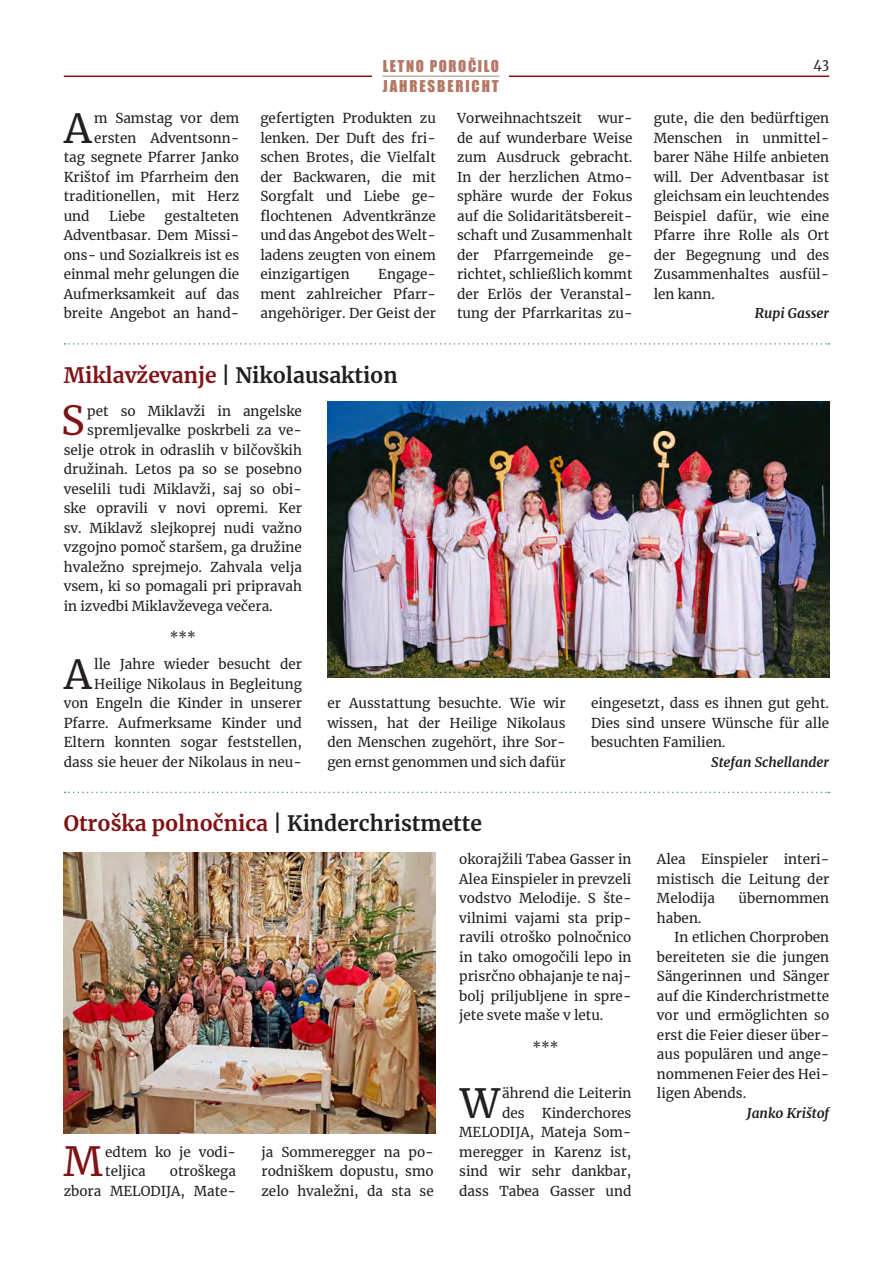
<style>
.page{position:relative;width:893px;height:1263px;background:#fff}
.page>*{position:absolute;margin:0;border:0;box-sizing:border-box;transform-origin:0 0}
._0-DropCap-Black-DE{font:39.75px "Merriweather";color:#231f20}
._0-DropCap-Red{font:39.75px "Merriweather";color:#7f1316}
._0-Title{font:700 21px "Merriweather";color:#231f20}
.t1{font:15px "Impact";letter-spacing:.105em;color:#b47866}
.t2{font:15px "Impact";letter-spacing:.125em;color:#b47866}
._0-DropCap-Black-DE-2{font:13.5px/19.5px "Merriweather";color:#231f20;text-align:justify}
._0-DropCap-Red-2{font:13.5px/19.5px "Merriweather";color:#231f20;text-align:justify}
._0-BodyText-DE{font:13.5px/19.5px "Merriweather";color:#231f20;text-align:justify}
._0-Author{font:italic 700 13.5px "Merriweather";color:#231f20}
._0-Divider{font:13.5px "Merriweather";color:#231f20}
.s1{color:#7f1316}
</style>
<div class="page">
<hr style="left:64px;top:76px;width:765px;height:1px;background:#7f1316">
<div style="left:373px;top:56px;width:136px;height:41px;background:#fff"></div>
<hr style="left:382px;top:76px;width:118px;height:1px;background:#bbb3a0">
<svg style="left:65px;top:343px;width:764px;height:2px"></svg>
<svg style="left:65px;top:792px;width:764px;height:1px"></svg>
<img style="left:64px;top:852px;width:371px;height:281px">
<img style="left:327px;top:402px;width:502px;height:275px">
<p class="_0-DropCap-Black-DE" style="left:64px;top:101px;width:29px">A</p>
<p class="_0-DropCap-Black-DE-2" style="left:94px;top:108px;width:146px">m Samstag vor dem</p>
<p class="_0-DropCap-Black-DE-2" style="left:94px;top:128px;width:146px">ersten Adventsonn-</p>
<p class="_0-DropCap-Black-DE-2" style="left:64px;top:147px;width:177px">tag segnete Pfarrer Janko</p>
<p class="_0-DropCap-Black-DE-2" style="left:64px;top:167px;width:177px">Krištof im Pfarrheim den</p>
<p class="_0-DropCap-Black-DE-2" style="left:64px;top:186px;width:177px">traditionellen, mit Herz</p>
<p class="_0-DropCap-Black-DE-2" style="left:64px;top:206px;width:27px">und</p>
<p class="_0-DropCap-Black-DE-2" style="left:109px;top:206px;width:37px">Liebe</p>
<p class="_0-DropCap-Black-DE-2" style="left:64px;top:206px;width:177px;text-indent:101px">gestalteten Adventbasar. Dem Missi&shy;ons- und Sozialkreis ist es einmal mehr gelungen die Aufmerksamkeit auf das breite Angebot an hand-</p>
<p class="t1" style="left:383px;top:55px;width:118px">LETNO POROČILO</p>
<p class="_0-DropCap-Black-DE-2" style="left:813px;top:54px;width:17px">43</p>
<p class="t2" style="left:383px;top:74px;width:117px">JAHRESBERICHT</p>
<p class="_0-DropCap-Black-DE-2" style="left:260px;top:108px;width:177px">gefertigten Produkten zu lenken. Der Duft des fri&shy;schen Brotes, die Vielfalt der Backwaren, die mit Sorgfalt und Liebe ge&shy;flochtenen Adventkränze und das Angebot des Welt&shy;ladens zeugten von einem einzigartigen</p>
<p class="_0-DropCap-Black-DE-2" style="left:260px;top:264px;width:177px;text-indent:118px">Engage&shy;ment zahlreicher Pfarr&shy;angehöriger. Der Geist der</p>
<p class="_0-DropCap-Black-DE-2" style="left:457px;top:108px;width:177px">Vorweihnachtszeit wur&shy;de auf wunderbare Weise zum Ausdruck gebracht.<br>In der herzlichen Atmo&shy;sphäre wurde der Fokus auf die Solidaritätsbereit&shy;schaft und Zusammenhalt der Pfarrgemeinde ge&shy;richtet, schließlich kommt der Erlös der Veranstal&shy;tung der Pfarrkaritas zu-</p>
<p class="_0-DropCap-Black-DE-2" style="left:654px;top:108px;width:177px">gute, die den bedürftigen Menschen in unmittel&shy;barer Nähe Hilfe anbieten will. Der Adventbasar ist gleichsam ein leuchtendes Beispiel dafür, wie eine Pfarre ihre Rolle als Ort der Begegnung und des Zusammenhaltes ausfül&shy;len kann.</p>
<p class="_0-Author" style="left:755px;top:304px;width:76px">Rupi Gasser</p>
<p class="_0-Title" style="left:64px;top:361px;width:335px"><span class="s1">Miklavževanje</span> | Nikolausaktion</p>
<p class="_0-DropCap-Red" style="left:61px;top:393px;width:25px">S</p>
<p class="_0-DropCap-Red-2" style="left:87px;top:401px;width:216px">pet so Miklavži in angelske</p>
<p class="_0-DropCap-Red-2" style="left:87px;top:420px;width:216px">spremljevalke poskrbeli za ve-</p>
<p class="_0-DropCap-Red-2" style="left:64px;top:440px;width:240px">selje otrok in odraslih v bilčovških</p>
<p class="_0-DropCap-Red-2" style="left:64px;top:459px;width:240px">družinah. Letos pa so se posebno</p>
<p class="_0-DropCap-Red-2" style="left:64px;top:479px;width:240px">veselili tudi Miklavži, saj so obi-</p>
<p class="_0-DropCap-Red-2" style="left:64px;top:498px;width:240px">ske opravili v novi opremi. Ker</p>
<p class="_0-DropCap-Red-2" style="left:64px;top:518px;width:240px">sv. Miklavž slejkoprej nudi važno</p>
<p class="_0-DropCap-Red-2" style="left:64px;top:537px;width:240px">vzgojno pomoč staršem, ga družine</p>
<p class="_0-DropCap-Red-2" style="left:64px;top:557px;width:240px">hvaležno sprejmejo. Zahvala velja</p>
<p class="_0-DropCap-Red-2" style="left:64px;top:576px;width:240px">vsem, ki so pomagali pri pripravah</p>
<p class="_0-DropCap-Red-2" style="left:64px;top:596px;width:211px">in izvedbi Miklavževega večera.</p>
<p class="_0-Divider" style="left:170px;top:628px;width:28px">***</p>
<p class="_0-DropCap-Black-DE" style="left:64px;top:647px;width:29px">A</p>
<p class="_0-DropCap-Black-DE-2" style="left:64px;top:654px;width:240px;text-align:right">lle Jahre wieder besucht der<br>Heilige Nikolaus in Begleitung<br>von Engeln die Kinder in unserer<br>Pfarre. Aufmerksame Kinder und<br>Eltern konnten sogar feststellen, dass sie heuer der Nikolaus in neu-</p>
<p class="_0-DropCap-Black-DE-2" style="left:327px;top:693px;width:240px">er Ausstattung besuchte. Wie wir wissen, hat der Heilige Nikolaus den Menschen zugehört, ihre Sor&shy;gen ernst genommen und sich dafür</p>
<p class="_0-DropCap-Black-DE-2" style="left:591px;top:693px;width:240px">eingesetzt, dass es ihnen gut geht.<br>Dies sind unsere Wünsche für alle besuchten Familien.</p>
<p class="_0-Author" style="left:711px;top:753px;width:120px">Stefan Schellander</p>
<p class="_0-Title" style="left:64px;top:809px;width:420px"><span class="s1">Otroška polnočnica</span> | Kinderchristmette</p>
<p class="_0-DropCap-Red" style="left:64px;top:1134px;width:41px">M</p>
<p class="_0-DropCap-Red-2" style="left:105px;top:1142px;width:132px">edtem ko je vodi&shy;teljica</p>
<p class="_0-DropCap-Red-2" style="left:64px;top:1161px;width:174px;text-align:right">otroškega<br>zbora MELODIJA, Mate-</p>
<p class="_0-DropCap-Red-2" style="left:261px;top:1142px;width:174px">ja Sommeregger na po&shy;rodniškem dopustu, smo zelo hvaležni, da sta se</p>
<p class="_0-DropCap-Red-2" style="left:459px;top:849px;width:174px">okorajžili Tabea Gasser in Alea Einspieler in prevzeli vodstvo Melodije. S šte&shy;vilnimi vajami sta prip&shy;ravili otroško polnočnico in tako omogočili lepo in prisrčno obhajanje te naj&shy;bolj priljubljene in spre&shy;jete svete maše v letu.</p>
<p class="_0-Divider" style="left:532px;top:1037px;width:28px">***</p>
<p class="_0-DropCap-Black-DE" style="left:460px;top:1076px;width:41px">W</p>
<p class="_0-DropCap-Black-DE-2" style="left:502px;top:1083px;width:131px">ährend die Leiterin des</p>
<p class="_0-DropCap-Black-DE-2" style="left:459px;top:1103px;width:174px;text-indent:83px">Kinderchores MELODIJA, Mateja Som&shy;meregger in Karenz ist, sind wir sehr dankbar, dass Tabea Gasser und</p>
<p class="_0-DropCap-Black-DE-2" style="left:657px;top:849px;width:174px">Alea Einspieler interi&shy;mistisch die Leitung der Melodija</p>
<p class="_0-DropCap-Black-DE-2" style="left:739px;top:888px;width:92px">übernommen</p>
<p class="_0-DropCap-Black-DE-2" style="left:657px;top:908px;width:46px">haben.</p>
<p class="_0-BodyText-DE" style="left:657px;top:927px;width:174px;text-indent:17px">In etlichen Chorproben bereiteten sie die jungen Sängerinnen und Sänger auf die Kinderchristmette vor und ermöglichten so erst die Feier dieser über&shy;aus populären und ange&shy;nommenen Feier des Hei&shy;ligen Abends.</p>
<p class="_0-Author" style="left:747px;top:1103px;width:84px">Janko Krištof</p>
</div>
